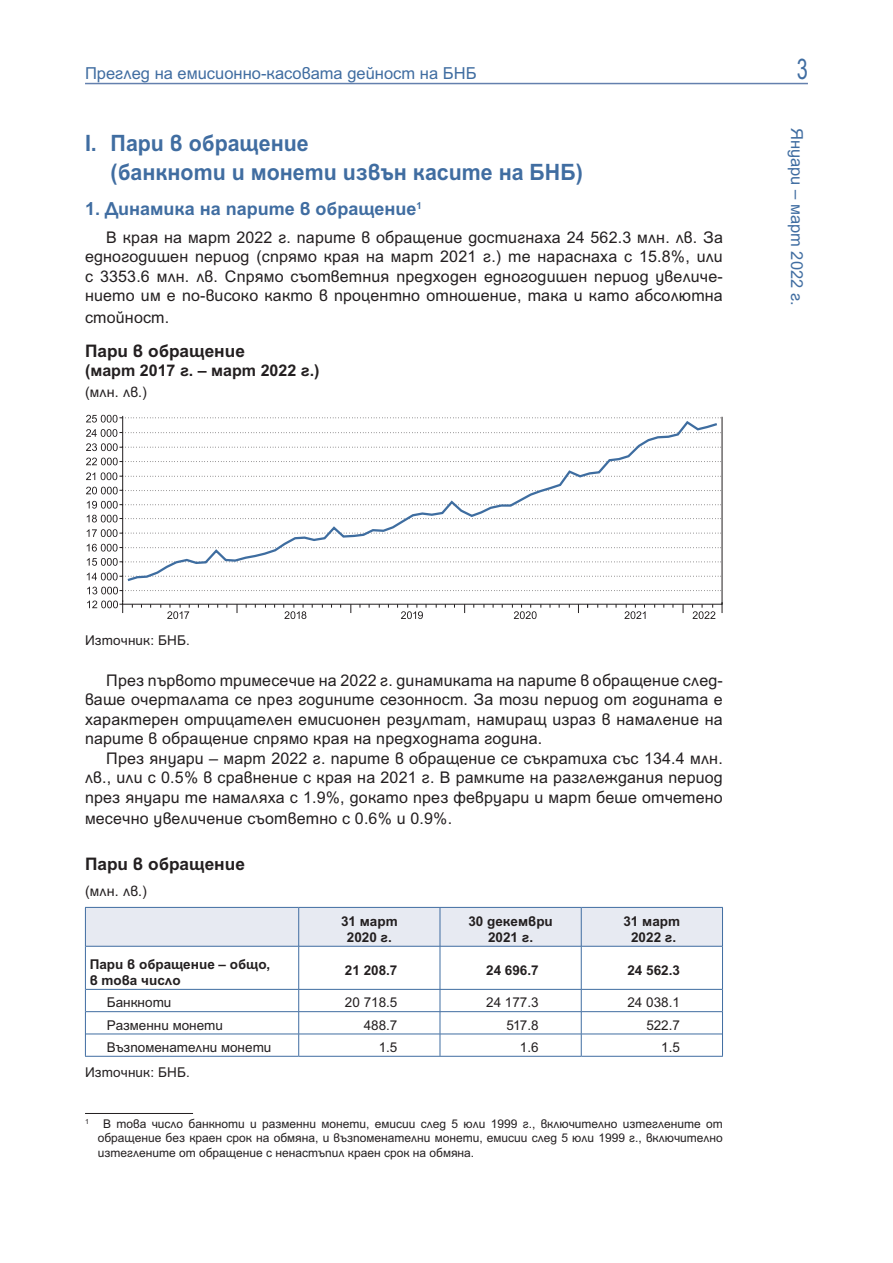
<style>
.page{position:relative;width:893px;height:1263px;background:#fff}
.page>*{position:absolute;margin:0;border:0;box-sizing:border-box;transform-origin:0 0}
.t1{font:28.5px "SP Ariel ML";color:#406da1;scale:.7 1}
.t2{font:700 22.5px/28.5px "SP Ariel ML";color:#406da1;scale:.95 1}
.t3{font:700 18px "SP Ariel ML";color:#406da1}
.t4{font:700 17.25px "SP Ariel ML";color:#231f20}
.t5{font:16.5px "SP Ariel ML";color:#406da1}
.t6{font:16.05px/19.5px "SP Ariel ML";letter-spacing:.01em;color:#231f20;text-align:justify}
.t7{font:700 16.05px "SP Ariel ML";color:#231f20}
.t8{font:14.25px "SP Ariel ML";letter-spacing:.01em;color:#231f20}
.t9{font:13.5px "SP Ariel ML";color:#231f20}
.t10{font:700 13.5px/16.2px "SP Ariel ML";color:#231f20;text-align:center}
.t11{font:12px/14.4px "SP Ariel ML";color:#231f20;text-align:justify}
</style>
<div class="page">
<hr style="left:85px;top:83px;width:723px;height:1px;background:#6480ae">
<hr style="left:123px;top:604px;width:599px;height:1px;background:#231f20">
<svg style="left:86px;top:472px;width:9px;height:8px"></svg>
<svg style="left:87px;top:587px;width:635px;height:7px"></svg>
<svg style="left:87px;top:573px;width:635px;height:7px"></svg>
<svg style="left:87px;top:558px;width:635px;height:8px"></svg>
<svg style="left:87px;top:544px;width:635px;height:7px"></svg>
<svg style="left:87px;top:529px;width:635px;height:8px"></svg>
<svg style="left:87px;top:515px;width:635px;height:7px"></svg>
<svg style="left:87px;top:501px;width:635px;height:8px"></svg>
<svg style="left:86px;top:487px;width:636px;height:7px"></svg>
<svg style="left:101px;top:472px;width:621px;height:8px"></svg>
<svg style="left:86px;top:458px;width:636px;height:7px"></svg>
<hr style="left:122px;top:416px;width:1px;height:197px;background:#231f20">
<svg style="left:161px;top:604px;width:29px;height:15px"></svg>
<svg style="left:283px;top:604px;width:23px;height:15px"></svg>
<svg style="left:397px;top:604px;width:30px;height:15px"></svg>
<svg style="left:512px;top:604px;width:30px;height:15px"></svg>
<svg style="left:87px;top:600px;width:36px;height:8px"></svg>
<svg style="left:86px;top:429px;width:636px;height:8px"></svg>
<svg style="left:86px;top:443px;width:636px;height:8px"></svg>
<hr style="left:722px;top:417px;width:1px;height:196px;background:#231f20">
<svg style="left:624px;top:604px;width:22px;height:15px"></svg>
<svg style="left:86px;top:415px;width:636px;height:8px"></svg>
<svg style="left:125px;top:419px;width:595px;height:162px"></svg>
<svg style="left:692px;top:604px;width:23px;height:15px"></svg>
<div style="left:86px;top:908px;width:636px;height:38px;background:#e7eaf2"></div>
<hr style="left:85px;top:907px;width:214px;height:1px;background:#406da1">
<hr style="left:85px;top:908px;width:1px;height:38px;background:#406da1">
<hr style="left:299px;top:907px;width:141px;height:1px;background:#406da1">
<hr style="left:440px;top:907px;width:141px;height:1px;background:#406da1">
<hr style="left:581px;top:907px;width:142px;height:1px;background:#406da1">
<hr style="left:722px;top:908px;width:1px;height:38px;background:#406da1">
<hr style="left:85px;top:946px;width:1px;height:43px;background:#406da1">
<hr style="left:581px;top:946px;width:1px;height:43px;background:#406da1">
<hr style="left:722px;top:946px;width:1px;height:43px;background:#406da1">
<svg style="left:85px;top:989px;width:1px;height:67px"></svg>
<svg style="left:581px;top:990px;width:1px;height:66px"></svg>
<svg style="left:722px;top:989px;width:1px;height:67px"></svg>
<hr style="left:85px;top:1056px;width:214px;height:1px;background:#406da1">
<hr style="left:299px;top:1056px;width:141px;height:1px;background:#406da1">
<hr style="left:440px;top:1056px;width:141px;height:1px;background:#406da1">
<hr style="left:581px;top:1056px;width:142px;height:1px;background:#406da1">
<hr style="left:298px;top:908px;width:1px;height:38px;background:#406da1">
<hr style="left:440px;top:908px;width:1px;height:38px;background:#406da1">
<hr style="left:581px;top:908px;width:1px;height:38px;background:#406da1">
<hr style="left:86px;top:946px;width:213px;height:1px;background:#406da1">
<hr style="left:299px;top:946px;width:141px;height:1px;background:#406da1">
<hr style="left:298px;top:946px;width:1px;height:43px;background:#406da1">
<hr style="left:440px;top:946px;width:141px;height:1px;background:#406da1">
<hr style="left:440px;top:946px;width:1px;height:43px;background:#406da1">
<hr style="left:581px;top:946px;width:141px;height:1px;background:#406da1">
<hr style="left:86px;top:989px;width:213px;height:1px;background:#406da1">
<hr style="left:299px;top:989px;width:141px;height:1px;background:#406da1">
<hr style="left:440px;top:989px;width:141px;height:1px;background:#406da1">
<hr style="left:581px;top:989px;width:141px;height:1px;background:#406da1">
<hr style="left:86px;top:1011px;width:213px;height:1px;background:#406da1">
<hr style="left:299px;top:1011px;width:141px;height:1px;background:#406da1">
<hr style="left:440px;top:1011px;width:141px;height:1px;background:#406da1">
<hr style="left:581px;top:1011px;width:141px;height:1px;background:#406da1">
<hr style="left:86px;top:1034px;width:213px;height:1px;background:#406da1">
<hr style="left:299px;top:1034px;width:141px;height:1px;background:#406da1">
<svg style="left:298px;top:989px;width:1px;height:67px"></svg>
<hr style="left:440px;top:1034px;width:141px;height:1px;background:#406da1">
<svg style="left:440px;top:989px;width:1px;height:67px"></svg>
<hr style="left:581px;top:1034px;width:141px;height:1px;background:#406da1">
<hr style="left:85px;top:1113px;width:108px;height:1px;background:#231f20">
<p class="t5" style="left:85px;top:62px;width:393px">Преглед на емисионно-касовата дейност на БНБ</p>
<h1 class="t1" style="left:797px;top:50px;width:17px">3</h1>
<h2 class="t2" style="left:111px;top:129px;width:499px;text-indent:-26px">I. Пари в обращение<br>(банкноти и монети извън касите на БНБ)</h2>
<p class="t3" style="left:85px;top:196px;width:338px">1. Динамика на парите в обращение<sup>1</sup></p>
<p class="t6" style="left:85px;top:228px;width:639px;text-indent:21px">В края на март 2022 г. парите в обращение достигнаха 24 562.3 млн. лв. За едногодишен период (спрямо края на март 2021 г.) те нараснаха с 15.8%, или с 3353.6 млн. лв. Спрямо съответния предходен едногодишен период увеличе&shy;нието им е по-високо както в процентно отношение, така и като абсолютна</p>
<p class="t6" style="left:85px;top:308px;width:86px">стойност.</p>
<p class="t4" style="left:85px;top:338px;width:161px">Пари в обращение</p>
<p class="t7" style="left:85px;top:359px;width:236px">(март 2017 г. – март 2022 г.)</p>
<p class="t8" style="left:85px;top:383px;width:64px">(млн. лв.)</p>
<p class="t5" style="left:808px;top:128px;width:179px;rotate:90deg">Януари – март 2022 г.</p>
<p class="t9" style="left:85px;top:631px;width:107px">Източник: БНБ.</p>
<p class="t6" style="left:85px;top:670px;width:639px;text-indent:21px">През първото тримесечие на 2022 г. динамиката на парите в обращение след&shy;ваше очерталата се през годините сезонност. За този период от годината е характерен отрицателен емисионен резултат, намиращ израз в намаление на парите в обращение спрямо края на предходната година.</p>
<p class="t6" style="left:85px;top:748px;width:639px;text-indent:21px">През януари – март 2022 г. парите в обращение се съкратиха със 134.4 млн. лв., или с 0.5% в сравнение с края на 2021 г. В рамките на разглеждания период през януари те намаляха с 1.9%, докато през февруари и март беше отчетено</p>
<p class="t6" style="left:85px;top:808px;width:369px">месечно увеличение съответно с 0.6% и 0.9%.</p>
<p class="t4" style="left:85px;top:852px;width:161px">Пари в обращение</p>
<p class="t8" style="left:85px;top:881px;width:64px">(млн. лв.)</p>
<p class="t10" style="left:341px;top:913px;width:58px">31 март<br>2020 г.</p>
<p class="t10" style="left:468px;top:913px;width:86px">30 декември<br>2021 г.</p>
<p class="t10" style="left:623px;top:913px;width:58px">31 март<br>2022 г.</p>
<p class="t10" style="left:90px;top:956px;width:182px;text-align:left">Пари в обращение – общо, в това число</p>
<p class="t10" style="left:345px;top:962px;width:54px">21 208.7</p>
<p class="t10" style="left:486px;top:962px;width:54px">24 696.7</p>
<p class="t10" style="left:627px;top:962px;width:54px">24 562.3</p>
<p class="t9" style="left:107px;top:993px;width:66px">Банкноти</p>
<p class="t9" style="left:345px;top:993px;width:54px">20 718.5</p>
<p class="t9" style="left:486px;top:993px;width:54px">24 177.3</p>
<p class="t9" style="left:627px;top:993px;width:54px">24 038.1</p>
<p class="t9" style="left:107px;top:1016px;width:118px">Разменни монети</p>
<p class="t9" style="left:364px;top:1016px;width:35px">488.7</p>
<p class="t9" style="left:507px;top:1016px;width:34px">517.8</p>
<p class="t9" style="left:646px;top:1016px;width:35px">522.7</p>
<p class="t9" style="left:107px;top:1038px;width:166px">Възпоменателни монети</p>
<p class="t9" style="left:379px;top:1038px;width:20px">1.5</p>
<p class="t9" style="left:520px;top:1038px;width:20px">1.6</p>
<p class="t9" style="left:661px;top:1038px;width:20px">1.5</p>
<p class="t9" style="left:85px;top:1063px;width:107px">Източник: БНБ.</p>
<p class="t11" style="left:98px;top:1116px;width:627px;text-indent:-13px"><sup>1</sup> В това число банкноти и разменни монети, емисии след 5 юли 1999 г., включително изтеглените от обращение без краен срок на обмяна, и възпоменателни монети, емисии след 5 юли 1999 г., включително изтеглените от обращение с ненастъпил краен срок на обмяна.</p>
</div>
